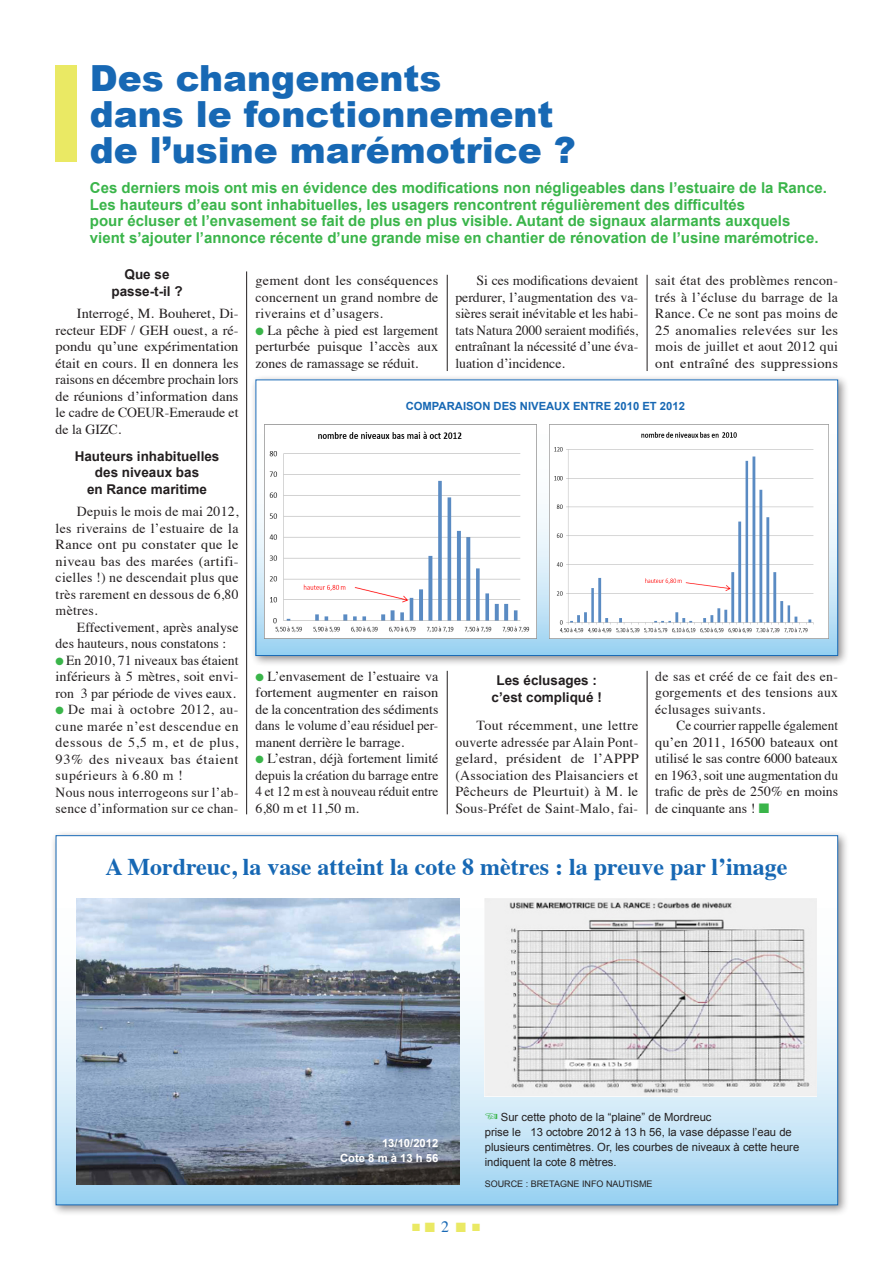
<style>
.page{position:relative;width:893px;height:1263px;background:#fff}
.page>*{position:absolute;margin:0;border:0;box-sizing:border-box;transform-origin:0 0}
.t1{font:900 36px/36px "Arial";color:#1768b4}
.t2{font:700 24px "Times";color:#1768b4}
.t3{font:15.75px "Times";color:#1768b4}
.t4{font:700 15px/16.5px "Arial";color:#3ab54a}
.t5{font:13.8px/16.5px "Times";color:#231f20;text-align:justify}
.t6{font:13.8px/16.5px "Times";color:#231f20;text-align:justify;scale:1.04 1}
.t7{font:13.8px/16.5px "Times";letter-spacing:.04em;color:#231f20}
.t8{font:13.8px/16.5px "Times";color:#231f20;text-align:justify;scale:.96 1}
.t9{font:700 13.5px/16.5px "Arial";color:#231f20;text-align:center}
.t10{font:11.25px/15px "Arial";color:#231f20}
.t11{font:700 11.25px "Arial";color:#1768b4}
.t12{font:700 11.25px/15px "Arial";color:#fff;text-align:right}
.t13{font:9px "Arial";color:#231f20}
.s1{color:#3ab54a}
.s2{color:#eae964}
</style>
<div class="page">
<div style="left:50px;top:830px;width:799px;height:386px;background:#231f20;opacity:.5"></div>
<svg style="left:58px;top:837px;width:778px;height:366px"></svg>
<div style="left:250px;top:374px;width:599px;height:293px;background:#231f20;opacity:.5"></div>
<svg style="left:257px;top:381px;width:579px;height:273px"></svg>
<div style="left:255px;top:379px;width:583px;height:277px;border:1px solid #1768b4"></div>
<div style="left:55px;top:65px;width:22px;height:96px;background:#eae964"></div>
<img style="left:77px;top:899px;width:382px;height:285px">
<img style="left:485px;top:899px;width:332px;height:197px">
<img style="left:265px;top:424px;width:272px;height:214px">
<img style="left:550px;top:424px;width:278px;height:214px">
<hr style="left:246px;top:271px;width:1px;height:543px;background:#231f20">
<hr style="left:447px;top:275px;width:1px;height:96px;background:#231f20">
<hr style="left:647px;top:275px;width:1px;height:96px;background:#231f20">
<hr style="left:447px;top:671px;width:1px;height:143px;background:#231f20">
<hr style="left:647px;top:671px;width:1px;height:143px;background:#231f20">
<svg style="left:485px;top:1113px;width:12px;height:6px"></svg>
<h1 class="t1" style="left:90px;top:59px;width:487px">Des changements<br>dans le fonctionnement de l’usine marémotrice ?</h1>
<p class="t4" style="left:90px;top:180px;width:738px">Ces derniers mois ont mis en évidence des modifications non négligeables dans l’estuaire de la Rance.<br>Les hauteurs d’eau sont inhabituelles, les usagers rencontrent régulièrement des difficultés<br>pour écluser et l’envasement se fait de plus en plus visible. Autant de signaux alarmants auxquels vient s’ajouter l’annonce récente d’une grande mise en chantier de rénovation de l’usine marémotrice.</p>
<p class="t9" style="left:111px;top:267px;width:73px">Que se passe-t-il ?</p>
<p class="t6" style="left:56px;top:304px;width:177px;text-indent:21px">Interrogé, M. Bouheret, Di&shy;recteur EDF / GEH ouest, a ré&shy;pondu qu’une expérimentation était en cours. Il en donnera les raisons en décembre prochain lors de réunions d’information dans le cadre de COEUR-Emeraude et de la GIZC.</p>
<p class="t9" style="left:75px;top:448px;width:146px">Hauteurs inhabituelles des niveaux bas<br>en Rance maritime</p>
<p class="t5" style="left:56px;top:502px;width:184px;text-indent:21px">Depuis le mois de mai 2012, les riverains de l’estuaire de la Rance ont pu constater que le niveau bas des marées (artifi&shy;cielles !) ne descendait plus que très rarement en dessous de 6,80 mètres.</p>
<p class="t5" style="left:56px;top:617px;width:184px;text-indent:21px">Effectivement, après analyse des hauteurs, nous constatons :</p>
<p class="t5" style="left:56px;top:650px;width:184px"><span class="s1">●</span> En 2010, 71 niveaux bas étaient inférieurs à 5 mètres, soit envi&shy;ron 3 par période de vives eaux.</p>
<p class="t7" style="left:56px;top:700px;width:184px"><span class="s1">●</span> De mai à octobre 2012, au&shy;cune marée n’est descendue en dessous de 5,5 m, et de plus,<br>93% des niveaux bas étaient supérieurs à 6.80 m !<br>Nous nous interrogeons sur l’ab&shy;sence d’information sur ce chan-</p>
<p class="t5" style="left:255px;top:271px;width:184px">gement dont les conséquences concernent un grand nombre de riverains et d’usagers.</p>
<p class="t5" style="left:255px;top:320px;width:184px"><span class="s1">●</span> La pêche à pied est largement perturbée puisque l’accès aux zones de ramassage se réduit.</p>
<p class="t5" style="left:455px;top:271px;width:184px;text-indent:21px">Si ces modifications devaient perdurer, l’augmentation des va&shy;sières serait inévitable et les habi&shy;tats Natura 2000 seraient modifiés, entraînant la nécessité d’une éva&shy;luation d’incidence.</p>
<p class="t5" style="left:655px;top:271px;width:184px">sait état des problèmes rencon&shy;trés à l’écluse du barrage de la Rance. Ce ne sont pas moins de 25 anomalies relevées sur les mois de juillet et aout 2012 qui ont entraîné des suppressions</p>
<p class="t11" style="left:406px;top:398px;width:41px">COM PARAI</p>
<p class="t11" style="left:466px;top:398px;width:220px">SON DES NIVEAUX ENTRE 2010 ET 2012</p>
<p class="t5" style="left:255px;top:667px;width:184px"><span class="s1">●</span> L’envasement de l’estuaire va fortement augmenter en raison de la concentration des sédiments dans le volume d’eau résiduel per&shy;manent derrière le barrage.</p>
<p class="t5" style="left:255px;top:749px;width:184px"><span class="s1">●</span> L’estran, déjà fortement limité depuis la création du barrage entre 4 et 12 m est à nouveau réduit entre 6,80 m et 11,50 m.</p>
<p class="t9" style="left:492px;top:673px;width:112px">Les éclusages : c’est compliqué !</p>
<p class="t5" style="left:455px;top:716px;width:185px;text-indent:21px">Tout récemment, une lettre ouverte adressée par Alain Pont&shy;gelard, président de l’APPP (Association des Plaisanciers et Pêcheurs de Pleurtuit) à M. le Sous-Préfet de Saint-Malo, fai-</p>
<p class="t5" style="left:655px;top:667px;width:184px">de sas et créé de ce fait des en&shy;gorgements et des tensions aux éclusages suivants.</p>
<p class="t8" style="left:655px;top:716px;width:192px;text-indent:21px">Ce courrier rappelle également qu’en 2011, 16500 bateaux ont utilisé le sas contre 6000 bateaux en 1963, soit une augmentation du trafic de près de 250% en moins de cinquante ans ! <span class="s1">■</span></p>
<h2 class="t2" style="left:105px;top:844px;width:684px">A Mordreuc, la vase atteint la cote 8 mètres : la preuve par l’image</h2>
<p class="t12" style="left:340px;top:1136px;width:100px">13/10/2012<br>Cote 8 m à 13 h 56</p>
<p class="t10" style="left:485px;top:1109px;width:316px;text-indent:16px">Sur cette photo de la “plaine” de Mordreuc<br>prise le 13 octobre 2012 à 13 h 56, la vase dépasse l’eau de plusieurs centimètres. Or, les courbes de niveaux à cette heure indiquent la cote 8 mètres.</p>
<p class="t13" style="left:485px;top:1177px;width:13px">Source</p>
<p class="t13" style="left:526px;top:1177px;width:66px">: Bretagne info</p>
<p class="t13" style="left:606px;top:1177px;width:7px">nau</p>
<p class="t13" style="left:625px;top:1177px;width:16px">tisme</p>
<p class="t3" style="left:412px;top:1212px;width:69px"><span class="s2">■■</span>2<span class="s2">■</span> <span class="s2">■</span></p>
</div>
